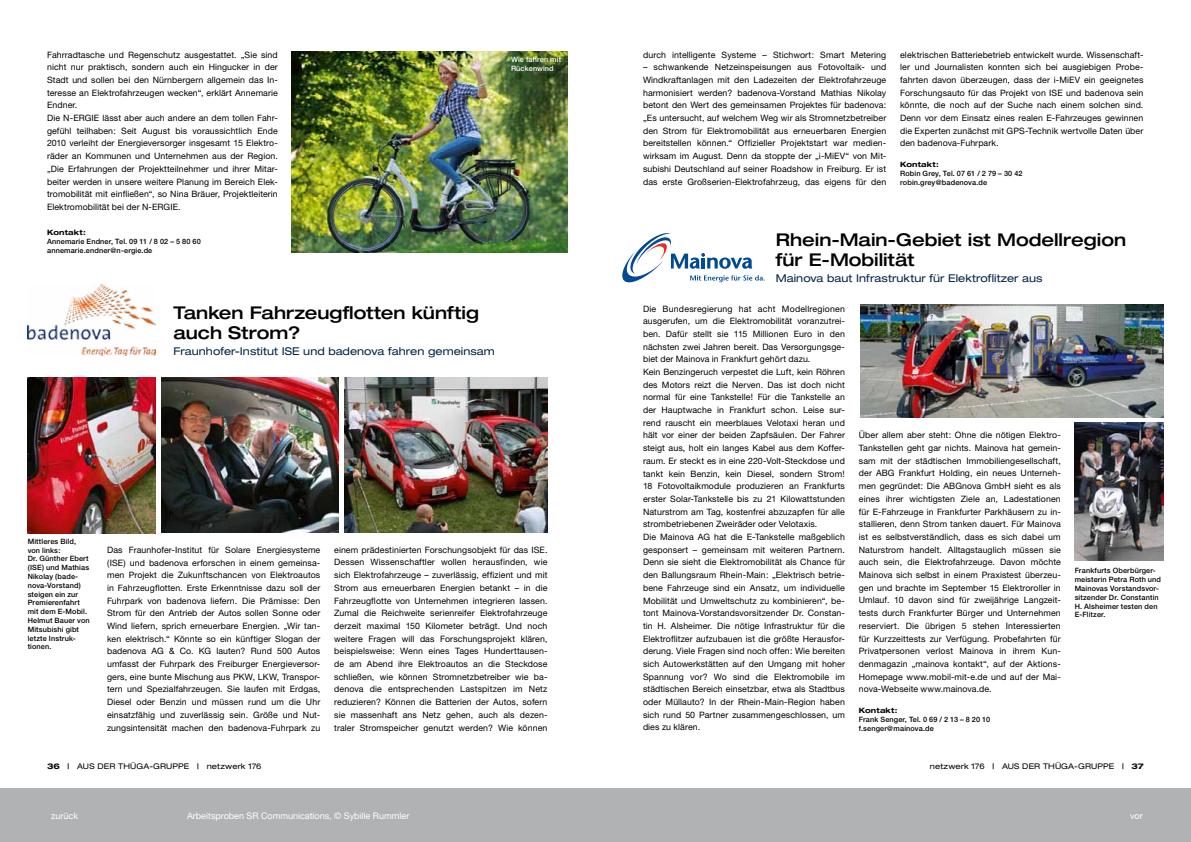
<style>
.page{position:relative;width:1191px;height:842px;background:#fff}
.page>*{position:absolute;margin:0;border:0;box-sizing:border-box;transform-origin:0 0}
.t1{font:500 expanded 17.6px/19.5px "Helvetica Neue";color:#000}
.t2{font:expanded 10.7px "Helvetica Neue";letter-spacing:.005em;color:#00234a}
.t3{font:9px "Helvetica Neue";color:#fff}
.t4{font:8.8px/12.7px "Helvetica Neue";letter-spacing:.01em;color:#000;text-align:justify}
.t5{font:expanded 7.8px "Helvetica Neue";letter-spacing:.015em;color:#000}
.t6{font:500 7.3px/8.8px "Helvetica Neue";letter-spacing:.02em;color:#000}
.t7{font:700 expanded 7.3px "Helvetica Neue";letter-spacing:.02em;color:#000}
.t8{font:500 7.3px/8.8px "Helvetica Neue";letter-spacing:.02em;color:#fff}
.s1{font-weight:700}
.s2{font-weight:500}
</style>
<div class="page">
<div style="left:0;top:788px;width:1191px;height:54px;background:#b1b2b3"></div>
<img style="left:291px;top:51px;width:277px;height:202px">
<img style="left:28px;top:284px;width:128px;height:71px">
<img style="left:162px;top:378px;width:176px;height:155px">
<img style="left:28px;top:378px;width:128px;height:155px">
<img style="left:345px;top:378px;width:202px;height:155px">
<svg style="left:622px;top:233px;width:142px;height:49px"></svg>
<img style="left:860px;top:305px;width:303px;height:112px">
<img style="left:1074px;top:423px;width:89px;height:138px">
<p class="t4" style="left:47px;top:48px;width:232px;text-align:left">Fahrradtasche und Regenschutz ausgestattet. „Sie sind nicht nur praktisch, sondern auch ein Hingucker in der Stadt und sollen bei den Nürnbergern allgemein das In&shy;teresse an Elektrofahrzeugen wecken“, erklärt Annemarie Endner.<br>Die N-ERGIE lässt aber auch andere an dem tollen Fahr&shy;gefühl teilhaben: Seit August bis voraussichtlich Ende 2010 verleiht der Energieversorger insgesamt 15 Elektro&shy;räder an Kommunen und Unternehmen aus der Region. „Die Erfahrungen der Projektteilnehmer und ihrer Mitar&shy;beiter werden in unsere weitere Planung im Bereich Elek&shy;tromobilität mit einfließen“, so Nina Bräuer, Projektleiterin Elektromobilität bei der N-ERGIE.</p>
<p class="t7" style="left:47px;top:228px;width:40px">Kontakt:</p>
<p class="t6" style="left:47px;top:237px;width:155px">Annemarie Endner, Tel. 09 11 / 8 02 – 5 80 60 annemarie.endner@n-ergie.de</p>
<p class="t8" style="left:511px;top:55px;width:52px">Wie fahren mit<br>Rückenwind</p>
<h1 class="t1" style="left:174px;top:303px;width:307px">Tanken Fahrzeugflotten künftig auch Strom?</h1>
<p class="t2" style="left:174px;top:344px;width:323px">Fraunhofer-Institut Ise und badenova fahren gemeinsam</p>
<p class="t6" style="left:28px;top:537px;width:64px">Mittleres Bild, von links:<br>Dr. Günther Ebert (ISE) und Mathias<br>Nikolay (bade&shy;nova-Vorstand) steigen ein zur<br>Premierenfahrt mit dem E-Mobil.<br>Helmut Bauer von<br>Mitsubishi gibt letzte Instruk&shy;tionen.</p>
<p class="t4" style="left:107px;top:543px;width:215px">Das Fraunhofer-Institut für Solare Energiesysteme (ISE) und badenova erforschen in einem gemeinsa&shy;men Projekt die Zukunftschancen von Elektroautos in Fahrzeugflotten. Erste Erkenntnisse dazu soll der Fuhrpark von badenova liefern. Die Prämisse: Den Strom für den Antrieb der Autos sollen Sonne oder Wind liefern, sprich erneuerbare Energien. „Wir tan&shy;ken elektrisch.“ Könnte so ein künftiger Slogan der badenova AG &amp; Co. KG lauten? Rund 500 Autos umfasst der Fuhrpark des Freiburger Energieversor&shy;gers, eine bunte Mischung aus PKW, LKW, Transpor&shy;tern und Spezialfahrzeugen. Sie laufen mit Erdgas, Diesel oder Benzin und müssen rund um die Uhr einsatzfähig und zuverlässig sein. Größe und Nut&shy;zungsintensität machen den badenova-Fuhrpark zu</p>
<p class="t4" style="left:334px;top:543px;width:215px">einem prädestinierten Forschungsobjekt für das ISE.<br>Dessen Wissenschaftler wollen herausfinden, wie sich Elektrofahrzeuge – zuverlässig, effizient und mit Strom aus erneuerbaren Energien betankt – in die Fahrzeugflotte von Unternehmen integrieren lassen.<br>Zumal die Reichweite serienreifer Elektrofahrzeuge derzeit maximal 150 Kilometer beträgt. Und noch weitere Fragen will das Forschungsprojekt klären, beispielsweise: Wenn eines Tages Hunderttausen&shy;de am Abend ihre Elektroautos an die Steckdose schließen, wie können Stromnetzbetreiber wie ba&shy;denova die entsprechenden Lastspitzen im Netz reduzieren? Können die Batterien der Autos, sofern sie massenhaft ans Netz gehen, auch als dezen&shy;traler Stromspeicher genutzt werden? Wie können</p>
<p class="t5" style="left:47px;top:761px;width:216px"><span class="s1">36</span> <span class="s2">|</span> Aus der ThügA-gruppe <span class="s2">|</span> netzwerk 176</p>
<p class="t4" style="left:643px;top:48px;width:245px">durch intelligente Systeme – Stichwort: Smart Metering</p>
<p class="t4" style="left:643px;top:61px;width:245px">– schwankende Netzeinspeisungen aus Fotovoltaik- und Windkraftanlagen mit den Ladezeiten der Elektrofahrzeuge harmonisiert werden? badenova-Vorstand Mathias Nikolay betont den Wert des gemeinsamen Projektes für badenova: „Es untersucht, auf welchem Weg wir als Stromnetzbetreiber den Strom für Elektromobilität aus erneuerbaren Energien bereitstellen können.“ Offizieller Projektstart war medien&shy;wirksam im August. Denn da stoppte der „i-MiEV“ von Mit&shy;subishi Deutschland auf seiner Roadshow in Freiburg. Er ist das erste Großserien-Elektrofahrzeug, das eigens für den</p>
<p class="t4" style="left:900px;top:48px;width:245px">elektrischen Batteriebetrieb entwickelt wurde. Wissenschaft&shy;ler und Journalisten konnten sich bei ausgiebigen Probe&shy;fahrten davon überzeugen, dass der i-MiEV ein geeignetes Forschungsauto für das Projekt von ISE und badenova sein könnte, die noch auf der Suche nach einem solchen sind.<br>Denn vor dem Einsatz eines realen E-Fahrzeuges gewinnen die Experten zunächst mit GPS-Technik wertvolle Daten über den badenova-Fuhrpark.</p>
<p class="t7" style="left:900px;top:160px;width:40px">Kontakt:</p>
<p class="t6" style="left:900px;top:169px;width:124px">Robin Grey, Tel. 07 61 / 2 79 – 30 42 robin.grey@badenova.de</p>
<h1 class="t1" style="left:775px;top:230px;width:352px">Rhein-Main-Gebiet ist Modellregion für E-Mobilität</h1>
<p class="t2" style="left:775px;top:271px;width:268px">Mainova baut Infrastruktur für elektroflitzer aus</p>
<p class="t4" style="left:643px;top:302px;width:203px;text-align:left">Die Bundesregierung hat acht Modellregionen ausgerufen, um die Elektromobilität voranzutrei&shy;ben. Dafür stellt sie 115 Millionen Euro in den nächsten zwei Jahren bereit. Das Versorgungsge&shy;biet der Mainova in Frankfurt gehört dazu.<br>Kein Benzingeruch verpestet die Luft, kein Röhren des Motors reizt die Nerven. Das ist doch nicht normal für eine Tankstelle! Für die Tankstelle an der Hauptwache in Frankfurt schon. Leise sur&shy;rend rauscht ein meerblaues Velotaxi heran und hält vor einer der beiden Zapfsäulen. Der Fahrer steigt aus, holt ein langes Kabel aus dem Koffer&shy;raum. Er steckt es in eine 220-Volt-Steckdose und tankt kein Benzin, kein Diesel, sondern Strom!<br>18 Fotovoltaikmodule produzieren an Frankfurts erster Solar-Tankstelle bis zu 21 Kilowattstunden Naturstrom am Tag, kostenfrei abzuzapfen für alle strombetriebenen Zweiräder oder Velotaxis.<br>Die Mainova AG hat die E-Tankstelle maßgeblich gesponsert – gemeinsam mit weiteren Partnern.<br>Denn sie sieht die Elektromobilität als Chance für den Ballungsraum Rhein-Main: „Elektrisch betrie&shy;bene Fahrzeuge sind ein Ansatz, um individuelle Mobilität und Umweltschutz zu kombinieren“, be&shy;tont Mainova-Vorstandsvorsitzender Dr. Constan&shy;tin H. Alsheimer. Die nötige Infrastruktur für die Elektroflitzer aufzubauen ist die größte Herausfor&shy;derung. Viele Fragen sind noch offen: Wie bereiten sich Autowerkstätten auf den Umgang mit hoher Spannung vor? Wo sind die Elektromobile im städtischen Bereich einsetzbar, etwa als Stadtbus oder Müllauto? In der Rhein-Main-Region haben sich rund 50 Partner zusammengeschlossen, um dies zu klären.</p>
<p class="t4" style="left:859px;top:429px;width:203px">Über allem aber steht: Ohne die nötigen Elektro-Tankstellen geht gar nichts. Mainova hat gemein&shy;sam mit der städtischen Immobiliengesellschaft, der ABG Frankfurt Holding, ein neues Unterneh&shy;men gegründet: Die ABGnova GmbH sieht es als eines ihrer wichtigsten Ziele an, Ladestationen für E-Fahrzeuge in Frankfurter Parkhäusern zu in&shy;stallieren, denn Strom tanken dauert. Für Mainova ist es selbstverständlich, dass es sich dabei um Naturstrom handelt. Alltagstauglich müssen sie auch sein, die Elektrofahrzeuge. Davon möchte Mainova sich selbst in einem Praxistest überzeu&shy;gen und brachte im September 15 Elektroroller in Umlauf. 10 davon sind für zweijährige Langzeit&shy;tests durch Frankfurter Bürger und Unternehmen reserviert. Die übrigen 5 stehen Interessierten für Kurzzeittests zur Verfügung. Probefahrten für Privatpersonen verlost Mainova in ihrem Kun&shy;denmagazin „mainova kontakt“, auf der Aktions-Homepage www.mobil-mit-e.de und auf der Mai&shy;nova-Webseite www.mainova.de.</p>
<p class="t7" style="left:859px;top:706px;width:40px">Kontakt:</p>
<p class="t6" style="left:859px;top:715px;width:133px">Frank Senger, Tel. 0 69 / 2 13 – 8 20 10 f.senger@mainova.de</p>
<p class="t6" style="left:1074px;top:566px;width:88px">Frankfurts Oberbürger&shy;meisterin Petra Roth und<br>Mainovas Vorstandsvor&shy;sitzender Dr. Constantin<br>H. Alsheimer testen den<br>E-Flitzer.</p>
<p class="t5" style="left:930px;top:761px;width:215px">netzwerk 176 <span class="s2">|</span> Aus der ThügA-gruppe <span class="s2">|</span> <span class="s1">37</span></p>
<p class="t3" style="left:51px;top:810px;width:28px">zurück</p>
<p class="t3" style="left:187px;top:810px;width:224px">Arbeitsproben SR Communications, © Sybille Rummler</p>
<p class="t3" style="left:1130px;top:810px;width:14px">vor</p>
</div>
